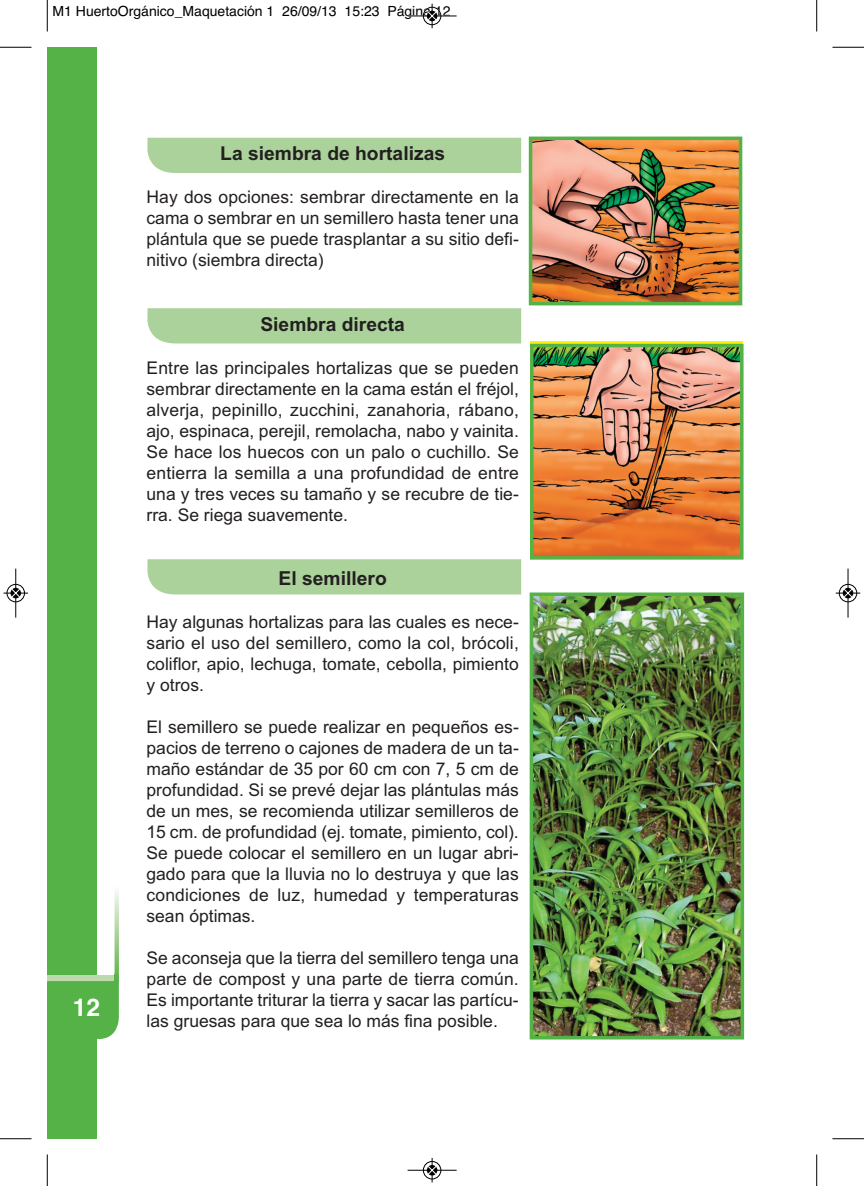
<style>
.page{position:relative;width:864px;height:1186px;background:#fff}
.page>*{position:absolute;margin:0;border:0;box-sizing:border-box;transform-origin:0 0}
.t1{font:700 24.5px "Helvetica";color:#fff}
.t2{font:700 19.25px "Arial";color:#231f20}
.t3{font:17.5px/21px "Arial";color:#231f20;text-align:justify}
.t4{font:14px "Helvetica";color:#000}
</style>
<div class="page">
<div style="left:147px;top:138px;width:374px;height:35px;background:#aad29a"></div>
<div style="left:147px;top:308px;width:374px;height:35px;background:#aad29a"></div>
<div style="left:147px;top:559px;width:374px;height:35px;background:#aad29a"></div>
<div style="left:48px;top:47px;width:49px;height:1092px;background:#54b247"></div>
<img style="left:114px;top:891px;width:5px;height:84px">
<svg style="left:47px;top:975px;width:72px;height:64px"></svg>
<img style="left:535px;top:349px;width:203px;height:206px">
<div style="left:530px;top:344px;width:213px;height:216px;border:4px solid #54b247"></div>
<img style="left:534px;top:597px;width:205px;height:437px">
<div style="left:529px;top:592px;width:215px;height:447px;border:4px solid #54b247"></div>
<img style="left:533px;top:142px;width:204px;height:158px">
<div style="left:528px;top:137px;width:214px;height:168px;border:4px solid #54b247"></div>
<hr style="left:47px;top:0;width:1px;height:31px;background:#000">
<hr style="left:0;top:47px;width:32px;height:1px;background:#000">
<hr style="left:816px;top:0;width:1px;height:31px;background:#000">
<hr style="left:832px;top:47px;width:31px;height:1px;background:#000">
<hr style="left:47px;top:1154px;width:1px;height:32px;background:#000">
<hr style="left:0;top:1138px;width:32px;height:1px;background:#000">
<hr style="left:816px;top:1154px;width:1px;height:32px;background:#000">
<hr style="left:832px;top:1138px;width:31px;height:1px;background:#000">
<div style="left:422px;top:7px;width:19px;height:18px;border:1px solid #fff;border-radius:50%"></div>
<hr style="left:407px;top:16px;width:49px;height:1px;background:#000">
<div style="left:423px;top:7px;width:18px;height:18px;border:1px solid #000;border-radius:50%"></div>
<div style="left:427px;top:11px;width:10px;height:10px;background:#000;border-radius:50%"></div>
<svg style="left:427px;top:4px;width:9px;height:24px"></svg>
<div style="left:422px;top:1161px;width:19px;height:18px;border:1px solid #fff;border-radius:50%"></div>
<hr style="left:407px;top:1170px;width:49px;height:1px;background:#000">
<div style="left:423px;top:1161px;width:18px;height:18px;border:1px solid #000;border-radius:50%"></div>
<div style="left:427px;top:1165px;width:10px;height:10px;background:#000;border-radius:50%"></div>
<svg style="left:427px;top:1158px;width:9px;height:24px"></svg>
<div style="left:6px;top:584px;width:19px;height:18px;border:1px solid #fff;border-radius:50%"></div>
<hr style="left:15px;top:569px;width:1px;height:49px;background:#000">
<div style="left:7px;top:584px;width:18px;height:18px;border:1px solid #000;border-radius:50%"></div>
<svg style="left:4px;top:589px;width:24px;height:8px"></svg>
<div style="left:838px;top:584px;width:19px;height:18px;border:1px solid #fff;border-radius:50%"></div>
<hr style="left:847px;top:569px;width:1px;height:49px;background:#000">
<div style="left:838px;top:584px;width:18px;height:18px;border:1px solid #000;border-radius:50%"></div>
<svg style="left:835px;top:589px;width:25px;height:8px"></svg>
<p class="t4" style="left:52px;top:3px;width:399px">M1 HuertoOrgánico_Maquetación 1 26/09/13 15:23 Página 12</p>
<p class="t2" style="left:220px;top:143px;width:226px">La siembra de hortalizas</p>
<p class="t3" style="left:146px;top:187px;width:374px">Hay dos opciones: sembrar directamente en la cama o sembrar en un semillero hasta tener una plántula que se puede trasplantar a su sitio defi&shy;nitivo (siembra directa)</p>
<h1 class="t1" style="left:73px;top:993px;width:29px">12</h1>
<p class="t2" style="left:260px;top:313px;width:146px">Siembra directa</p>
<p class="t3" style="left:146px;top:357px;width:374px">Entre las principales hortalizas que se pueden sembrar directamente en la cama están el fréjol, alverja, pepinillo, zucchini, zanahoria, rábano, ajo, espinaca, perejil, remolacha, nabo y vainita.<br>Se hace los huecos con un palo o cuchillo. Se entierra la semilla a una profundidad de entre una y tres veces su tamaño y se recubre de tie&shy;rra. Se riega suavemente.</p>
<p class="t2" style="left:278px;top:567px;width:110px">El semillero</p>
<p class="t3" style="left:146px;top:611px;width:374px">Hay algunas hortalizas para las cuales es nece&shy;sario el uso del semillero, como la col, brócoli, coliflor, apio, lechuga, tomate, cebolla, pimiento y otros.</p>
<p class="t3" style="left:146px;top:716px;width:374px">El semillero se puede realizar en pequeños es&shy;pacios de terreno o cajones de madera de un ta&shy;maño estándar de 35 por 60 cm con 7, 5 cm de profundidad. Si se prevé dejar las plántulas más de un mes, se recomienda utilizar semilleros de 15 cm. de profundidad (ej. tomate, pimiento, col).<br>Se puede colocar el semillero en un lugar abri&shy;gado para que la lluvia no lo destruya y que las condiciones de luz, humedad y temperaturas sean óptimas.</p>
<p class="t3" style="left:146px;top:947px;width:374px">Se aconseja que la tierra del semillero tenga una parte de compost y una parte de tierra común.<br>Es importante triturar la tierra y sacar las partícu&shy;las gruesas para que sea lo más fina posible.</p>
</div>
